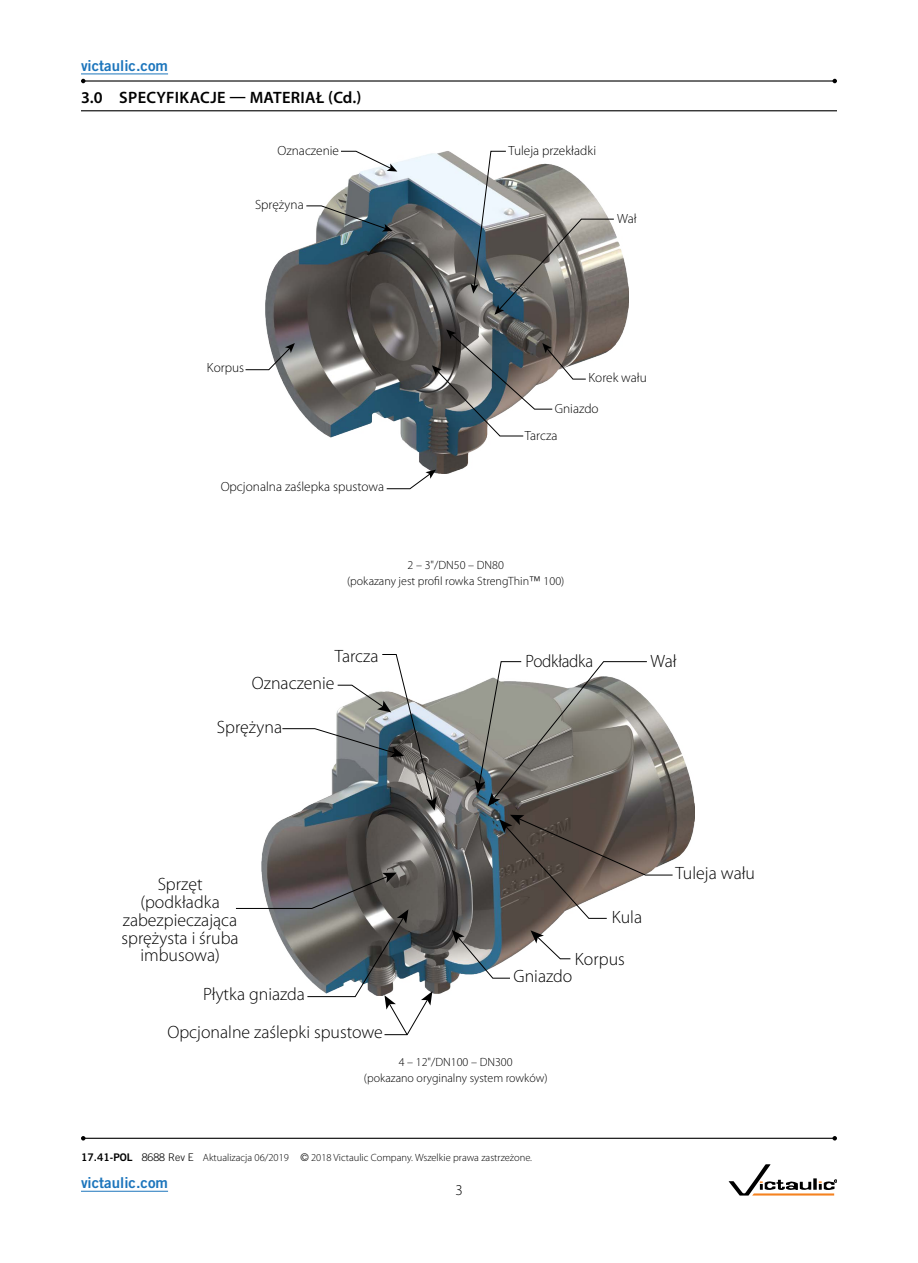
<style>
.page{position:relative;width:918px;height:1263px;background:#fff}
.page>*{position:absolute;margin:0;border:0;box-sizing:border-box;transform-origin:0 0}
.t1{font:300 17.85px/17.9px "Myriad Pro";color:#000;text-align:center}
.t2{font:300 17.85px "Myriad Pro";letter-spacing:-.02em;color:#000;scale:.96 1}
.t3{font:600 16.5px "Myriad Pro";letter-spacing:.02em;color:#000}
.t4{font:15px "Trade Gothic LT Std Bd 2";color:#1c75bc}
.t5{font:300 15px "Myriad Pro";color:#000}
.t6{font:300 13.35px "Myriad Pro";color:#000}
.t7{font:300 12px/15.8px "Myriad Pro";color:#000;text-align:center}
.t8{font:300 10.5px "Myriad Pro";color:#000}
.s1{font-family:"Trade Gothic LT Std"}
.s2{font-family:"Trade Gothic LT Std Bd 2";font-weight:400}
</style>
<div class="page">
<hr style="left:81px;top:1191px;width:87px;height:1px;background:#1c75bc">
<svg style="left:729px;top:1164px;width:108px;height:31px"></svg>
<hr style="left:81px;top:110px;width:756px;height:1px;background:#000">
<img style="left:266px;top:151px;width:363px;height:322px">
<svg style="left:340px;top:151px;width:57px;height:21px"></svg>
<svg style="left:306px;top:205px;width:87px;height:27px;background:#74838a"></svg>
<svg style="left:470px;top:151px;width:145px;height:164px"></svg>
<svg style="left:245px;top:343px;width:50px;height:27px"></svg>
<svg style="left:432px;top:329px;width:154px;height:108px"></svg>
<svg style="left:386px;top:470px;width:50px;height:19px"></svg>
<img style="left:262px;top:685px;width:432px;height:309px">
<svg style="left:282px;top:654px;width:155px;height:156px"></svg>
<svg style="left:475px;top:661px;width:173px;height:145px;background:#92918c"></svg>
<svg style="left:452px;top:930px;width:59px;height:49px"></svg>
<svg style="left:531px;top:930px;width:40px;height:30px"></svg>
<svg style="left:235px;top:873px;width:197px;height:163px"></svg>
<svg style="left:499px;top:815px;width:174px;height:104px"></svg>
<hr style="left:83px;top:80px;width:752px;height:2px;background:#000">
<svg style="left:81px;top:79px;width:5px;height:4px"></svg>
<svg style="left:832px;top:79px;width:5px;height:4px"></svg>
<hr style="left:81px;top:74px;width:87px;height:1px;background:#1c75bc">
<hr style="left:83px;top:1138px;width:752px;height:1px;background:#000">
<svg style="left:81px;top:1136px;width:5px;height:4px"></svg>
<svg style="left:832px;top:1136px;width:5px;height:4px"></svg>
<p class="t4" style="left:81px;top:56px;width:89px">victaulic.com</p>
<p class="t3" style="left:81px;top:87px;width:282px">3.0 SPECYFIKACJE — MATERIAŁ (Cd.)</p>
<p class="t6" style="left:277px;top:143px;width:63px">Oznaczenie</p>
<p class="t6" style="left:255px;top:196px;width:50px">Sprężyna</p>
<p class="t6" style="left:207px;top:360px;width:39px">Korpus</p>
<p class="t6" style="left:221px;top:479px;width:165px">Opcjonalna zaślepka spustowa</p>
<p class="t6" style="left:508px;top:142px;width:89px">Tuleja przekładki</p>
<p class="t6" style="left:617px;top:210px;width:21px">Wał</p>
<p class="t6" style="left:589px;top:370px;width:60px">Korek wału</p>
<p class="t6" style="left:555px;top:400px;width:45px">Gniazdo</p>
<p class="t6" style="left:525px;top:428px;width:34px">Tarcza</p>
<p class="t7" style="left:347px;top:557px;width:219px">2 – 3"/DN50 – DN80<br>(pokazany jest profil rowka StrengThin<span class="s1">™</span> 100)</p>
<p class="t1" style="left:335px;top:647px;width:45px">Tarcza</p>
<p class="t1" style="left:252px;top:674px;width:84px">Oznaczenie</p>
<p class="t1" style="left:217px;top:718px;width:67px">Sprężyna</p>
<p class="t1" style="left:122px;top:875px;width:119px">Sprzęt (podkładka zabezpieczająca sprężysta i śruba imbusowa)</p>
<p class="t1" style="left:203px;top:985px;width:103px">Płytka gniazda</p>
<p class="t1" style="left:167px;top:1023px;width:217px">Opcjonalne zaślepki spustowe</p>
<p class="t2" style="left:526px;top:650px;width:72px">Podkładka</p>
<p class="t1" style="left:651px;top:652px;width:28px">Wał</p>
<p class="t1" style="left:612px;top:908px;width:32px">Kula</p>
<p class="t1" style="left:575px;top:950px;width:52px">Korpus</p>
<p class="t1" style="left:514px;top:967px;width:60px">Gniazdo</p>
<p class="t1" style="left:675px;top:864px;width:81px">Tuleja wału</p>
<p class="t7" style="left:364px;top:1054px;width:185px">4 – 12"/DN100 – DN300<br>(pokazano oryginalny system rowków)</p>
<p class="t8" style="left:81px;top:1152px;width:453px"><span class="s2">17.41-POL</span> <span class="s1">8688 Rev E</span> Aktualizacja 06/2019 <span class="s1">©</span> 2018 Victaulic Company. Wszelkie prawa zastrzeżone.</p>
<p class="t4" style="left:81px;top:1173px;width:89px">victaulic.com</p>
<p class="t5" style="left:455px;top:1182px;width:9px">3</p>
</div>
